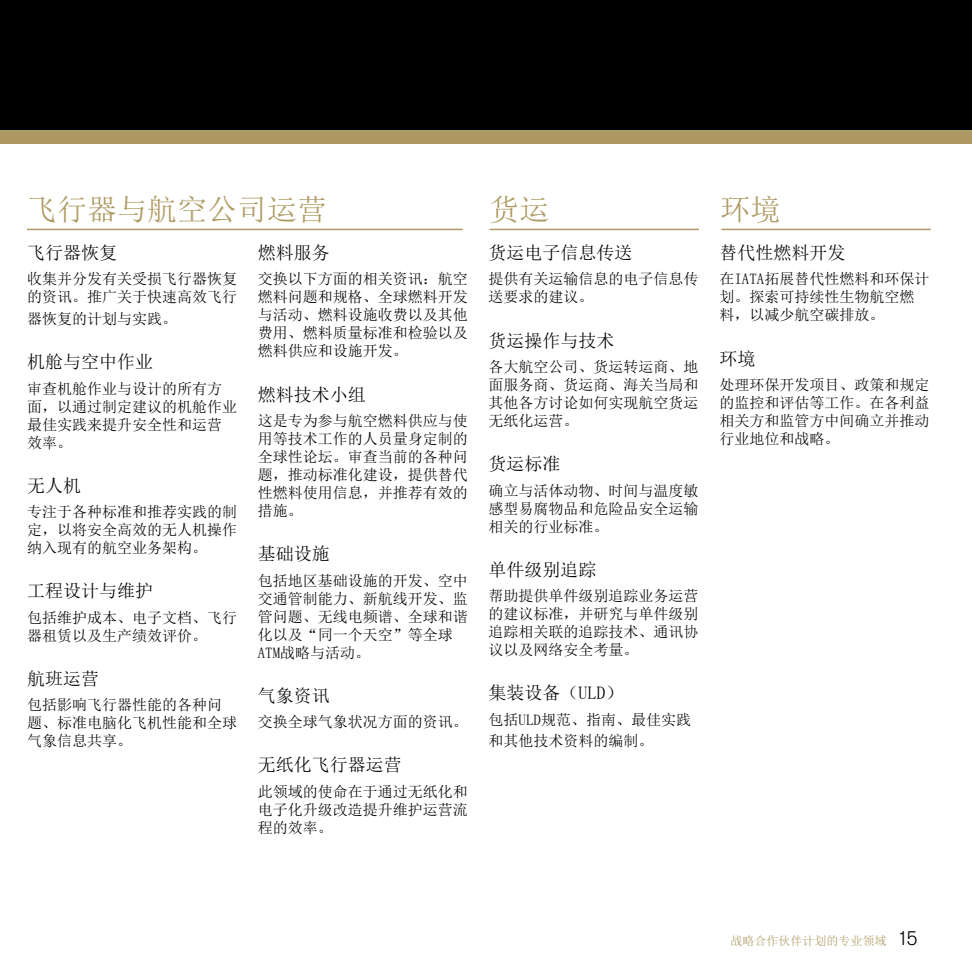
<style>
.page{position:relative;width:972px;height:972px;background:#fff}
.page>*{position:absolute;margin:0;border:0;box-sizing:border-box;transform-origin:0 0}
.t1{font:30px "Sim Sun";color:#ad9960}
.t2{font:18px "Sim Sun";color:#000}
.t3{font:15px/18px "Sim Sun";color:#000}
.t4{font:12px "Sim Sun";color:#ad9960}
.s1{font-family:"Akzidenz Grotesk Pro";font-weight:300;font-size:19.5px;color:#000}
</style>
<div class="page">
<div style="left:0;top:0;width:972px;height:144px;background:#000"></div>
<hr style="left:27px;top:229px;width:436px;height:1px;background:#ae9962">
<hr style="left:490px;top:229px;width:209px;height:1px;background:#ae9962">
<hr style="left:722px;top:229px;width:209px;height:1px;background:#ae9962">
<div style="left:0;top:130px;width:972px;height:14px;background:#ae9962"></div>
<h1 class="t1" style="left:27px;top:194px;width:301px">飞行器与航空公司运营</h1>
<h1 class="t1" style="left:489px;top:194px;width:61px">货运</h1>
<h1 class="t1" style="left:721px;top:194px;width:61px">环境</h1>
<p class="t2" style="left:27px;top:243px;width:91px">飞行器恢复</p>
<p class="t3" style="left:27px;top:270px;width:211px">收集并分发有关受损飞行器恢复的资讯。推广关于快速高效飞行</p>
<p class="t3" style="left:27px;top:310px;width:151px">器恢复的计划与实践。</p>
<p class="t2" style="left:27px;top:353px;width:127px">机舱与空中作业</p>
<p class="t3" style="left:27px;top:379px;width:211px">审查机舱作业与设计的所有方面，以通过制定建议的机舱作业最佳实践来提升安全性和运营效率。</p>
<p class="t2" style="left:27px;top:476px;width:55px">无人机</p>
<p class="t3" style="left:27px;top:503px;width:211px;text-align:justify">专注于各种标准和推荐实践的制定，以将安全高效的无人机操作纳入现有的航空业务架构。</p>
<p class="t2" style="left:27px;top:582px;width:127px">工程设计与维护</p>
<p class="t3" style="left:27px;top:608px;width:211px">包括维护成本、电子文档、飞行器租赁以及生产绩效评价。</p>
<p class="t2" style="left:27px;top:669px;width:73px">航班运营</p>
<p class="t3" style="left:27px;top:696px;width:211px">包括影响飞行器性能的各种问题、标准电脑化飞机性能和全球气象信息共享。</p>
<p class="t2" style="left:258px;top:243px;width:73px">燃料服务</p>
<p class="t3" style="left:258px;top:270px;width:211px;text-align:justify">交换以下方面的相关资讯：航空燃料问题和规格、全球燃料开发与活动、燃料设施收费以及其他费用、燃料质量标准和检验以及燃料供应和设施开发。</p>
<p class="t2" style="left:258px;top:385px;width:109px">燃料技术小组</p>
<p class="t3" style="left:258px;top:412px;width:211px;text-align:justify">这是专为参与航空燃料供应与使用等技术工作的人员量身定制的全球性论坛。审查当前的各种问题，推动标准化建设，提供替代性燃料使用信息，并推荐有效的措施。</p>
<p class="t2" style="left:258px;top:545px;width:73px">基础设施</p>
<p class="t3" style="left:258px;top:571px;width:211px">包括地区基础设施的开发、空中交通管制能力、新航线开发、监管问题、无线电频谱、全球和谐化以及“同一个天空”等全球<br>ATM战略与活动。</p>
<p class="t2" style="left:258px;top:686px;width:73px">气象资讯</p>
<p class="t3" style="left:258px;top:713px;width:211px">交换全球气象状况方面的资讯。</p>
<p class="t2" style="left:258px;top:756px;width:145px">无纸化飞行器运营</p>
<p class="t3" style="left:258px;top:782px;width:211px;text-align:justify">此领域的使命在于通过无纸化和电子化升级改造提升维护运营流程的效率。</p>
<p class="t2" style="left:489px;top:243px;width:145px">货运电子信息传送</p>
<p class="t3" style="left:489px;top:270px;width:211px">提供有关运输信息的电子信息传送要求的建议。</p>
<p class="t2" style="left:489px;top:331px;width:127px">货运操作与技术</p>
<p class="t3" style="left:489px;top:358px;width:211px;text-align:justify">各大航空公司、货运转运商、地面服务商、货运商、海关当局和其他各方讨论如何实现航空货运无纸化运营。</p>
<p class="t2" style="left:489px;top:455px;width:73px">货运标准</p>
<p class="t3" style="left:489px;top:481px;width:211px;text-align:justify">确立与活体动物、时间与温度敏感型易腐物品和危险品安全运输相关的行业标准。</p>
<p class="t2" style="left:489px;top:560px;width:109px">单件级别追踪</p>
<p class="t3" style="left:489px;top:587px;width:211px;text-align:justify">帮助提供单件级别追踪业务运营的建议标准，并研究与单件级别追踪相关联的追踪技术、通讯协议以及网络安全考量。</p>
<p class="t2" style="left:489px;top:684px;width:136px">集装设备（ULD）</p>
<p class="t3" style="left:489px;top:709px;width:204px;line-height:21.6px">包括ULD规范、指南、最佳实践和其他技术资料的编制。</p>
<p class="t2" style="left:719px;top:243px;width:127px">替代性燃料开发</p>
<p class="t3" style="left:719px;top:270px;width:211px">在IATA拓展替代性燃料和环保计划。探索可持续性生物航空燃料，以减少航空碳排放。</p>
<p class="t2" style="left:719px;top:349px;width:37px">环境</p>
<p class="t3" style="left:719px;top:376px;width:211px;text-align:justify">处理环保开发项目、政策和规定的监控和评估等工作。在各利益相关方和监管方中间确立并推动行业地位和战略。</p>
<p class="t4" style="left:731px;top:935px;width:189px">战略合作伙伴计划的专业领域 <span class="s1">15</span></p>
</div>
